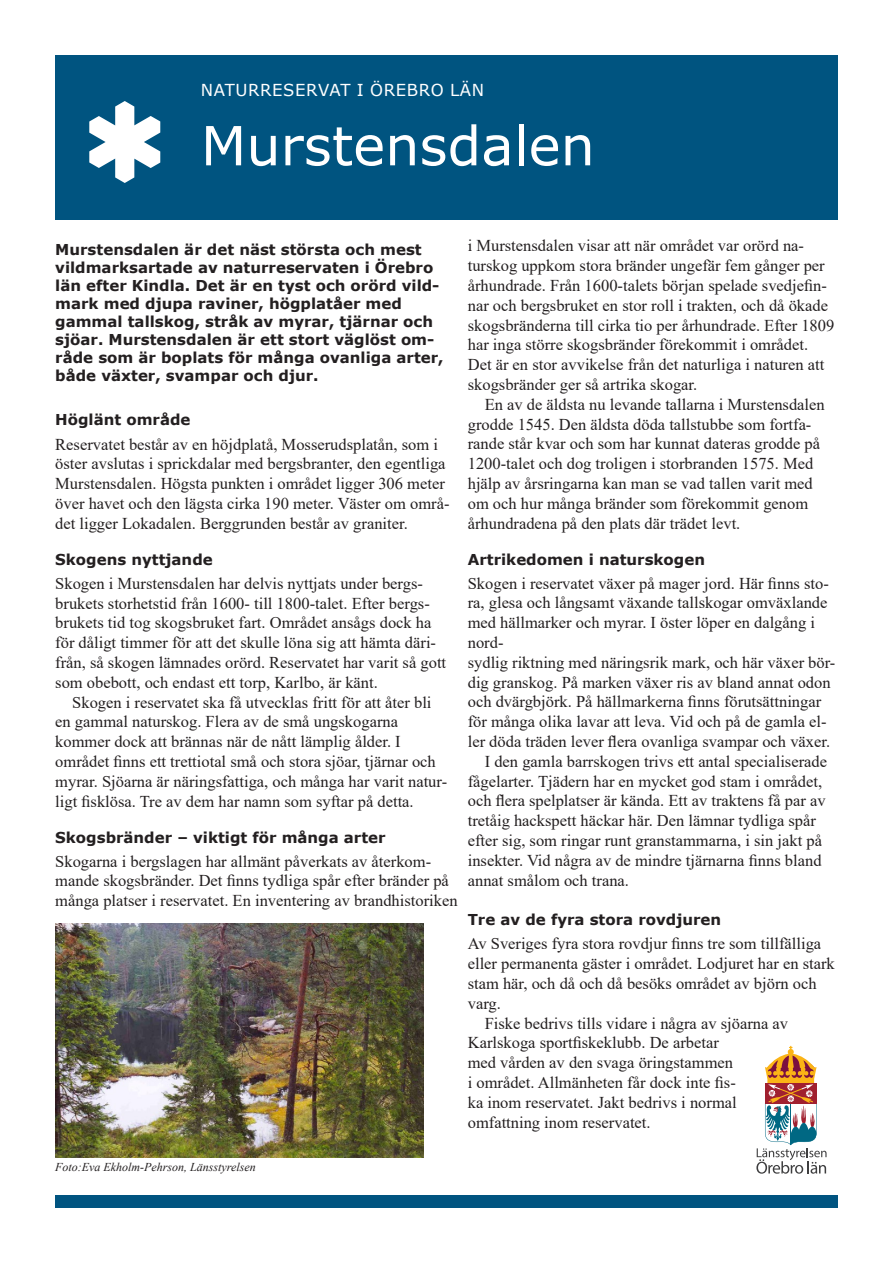
<style>
.page{position:relative;width:893px;height:1263px;background:#fff}
.page>*{position:absolute;margin:0;border:0;box-sizing:border-box;transform-origin:0 0}
.t1{font:54px "Verdana";color:#fff}
.t2{font:16.5px/19.8px "Times New Roman";color:#231f20}
.t3{font:16.5px "Verdana";letter-spacing:.035em;color:#fff}
.t4{font:700 15px/18px "Verdana";color:#231f20}
.t5{font:italic 12px "Times New Roman";color:#231f20}
</style>
<div class="page">
<div style="left:55px;top:55px;width:783px;height:165px;background:#005480"></div>
<svg style="left:89px;top:101px;width:71px;height:82px"></svg>
<div style="left:55px;top:1195px;width:783px;height:13px;background:#005480"></div>
<img style="left:55px;top:924px;width:369px;height:234px">
<svg style="left:756px;top:1046px;width:70px;height:128px"></svg>
<p class="t3" style="left:201px;top:78px;width:285px">NATURRESERVAT I ÖREBRO LÄN</p>
<h1 class="t1" style="left:201px;top:109px;width:395px">Murstensdalen</h1>
<p class="t4" style="left:55px;top:240px;width:390px">Murstensdalen är det näst största och mest vildmarksartade av naturreservaten i Örebro län efter Kindla. Det är en tyst och orörd vild&shy;mark med djupa raviner, högplatåer med gammal tallskog, stråk av myrar, tjärnar och sjöar. Murstensdalen är ett stort väglöst om&shy;råde som är boplats för många ovanliga arter, både växter, svampar och djur.</p>
<p class="t4" style="left:55px;top:411px;width:137px">Höglänt område</p>
<p class="t2" style="left:55px;top:434px;width:396px">Reservatet består av en höjdplatå, Mosserudsplatån, som i öster avslutas i sprickdalar med bergsbranter, den egentliga Murstensdalen. Högsta punkten i området ligger 306 meter över havet och den lägsta cirka 190 meter. Väster om områ&shy;det ligger Lokadalen. Berggrunden består av graniter.</p>
<p class="t4" style="left:55px;top:550px;width:159px">Skogens nyttjande</p>
<p class="t2" style="left:55px;top:573px;width:392px">Skogen i Murstensdalen har delvis nyttjats under bergs&shy;brukets storhetstid från 1600- till 1800-talet. Efter bergs&shy;brukets tid tog skogsbruket fart. Området ansågs dock ha för dåligt timmer för att det skulle löna sig att hämta däri&shy;från, så skogen lämnades orörd. Reservatet har varit så gott som obebott, och endast ett torp, Karlbo, är känt.</p>
<p class="t2" style="left:55px;top:692px;width:393px;text-indent:17px">Skogen i reservatet ska få utvecklas fritt för att åter bli en gammal naturskog. Flera av de små ungskogarna kommer dock att brännas när de nått lämplig ålder. I området finns ett trettiotal små och stora sjöar, tjärnar och myrar. Sjöarna är näringsfattiga, och många har varit natur&shy;ligt fisklösa. Tre av dem har namn som syftar på detta.</p>
<p class="t4" style="left:55px;top:828px;width:332px">Skogsbränder – viktigt för många arter</p>
<p class="t2" style="left:55px;top:851px;width:404px">Skogarna i bergslagen har allmänt påverkats av återkom&shy;mande skogsbränder. Det finns tydliga spår efter bränder på många platser i reservatet. En inventering av brandhistoriken</p>
<p class="t2" style="left:468px;top:235px;width:368px">i Murstensdalen visar att när området var orörd na&shy;turskog uppkom stora bränder ungefär fem gånger per århundrade. Från 1600-talets början spelade svedjefin&shy;nar och bergsbruket en stor roll i trakten, och då ökade skogsbränderna till cirka tio per århundrade. Efter 1809 har inga större skogsbränder förekommit i området.<br>Det är en stor avvikelse från det naturliga i naturen att skogsbränder ger så artrika skogar.</p>
<p class="t2" style="left:468px;top:394px;width:359px;text-indent:17px">En av de äldsta nu levande tallarna i Murstensdalen grodde 1545. Den äldsta döda tallstubbe som fortfa&shy;rande står kvar och som har kunnat dateras grodde på 1200-talet och dog troligen i storbranden 1575. Med hjälp av årsringarna kan man se vad tallen varit med om och hur många bränder som förekommit genom århundradena på den plats där trädet levt.</p>
<p class="t4" style="left:468px;top:550px;width:239px">Artrikedomen i naturskogen</p>
<p class="t2" style="left:468px;top:573px;width:363px">Skogen i reservatet växer på mager jord. Här finns sto-</p>
<p class="t2" style="left:468px;top:592px;width:361px">ra, glesa och långsamt växande tallskogar omväxlande</p>
<p class="t2" style="left:468px;top:612px;width:349px">med hällmarker och myrar. I öster löper en dalgång i</p>
<p class="t2" style="left:468px;top:632px;width:37px">nord-</p>
<p class="t2" style="left:468px;top:652px;width:369px">sydlig riktning med näringsrik mark, och här växer bör-</p>
<p class="t2" style="left:468px;top:672px;width:364px">dig granskog. På marken växer ris av bland annat odon</p>
<p class="t2" style="left:468px;top:691px;width:355px">och dvärgbjörk. På hällmarkerna finns förutsättningar</p>
<p class="t2" style="left:468px;top:711px;width:360px">för många olika lavar att leva. Vid och på de gamla el-</p>
<p class="t2" style="left:468px;top:731px;width:364px">ler döda träden lever flera ovanliga svampar och växer.</p>
<p class="t2" style="left:485px;top:751px;width:344px">I den gamla barrskogen trivs ett antal specialiserade</p>
<p class="t2" style="left:468px;top:771px;width:356px">fågelarter. Tjädern har en mycket god stam i området,</p>
<p class="t2" style="left:468px;top:790px;width:359px">och flera spelplatser är kända. Ett av traktens få par av</p>
<p class="t2" style="left:468px;top:810px;width:350px">tretåig hackspett häckar här. Den lämnar tydliga spår</p>
<p class="t2" style="left:468px;top:830px;width:356px">efter sig, som ringar runt granstammarna, i sin jakt på</p>
<p class="t2" style="left:468px;top:850px;width:355px">insekter. Vid några av de mindre tjärnarna finns bland</p>
<p class="t2" style="left:468px;top:870px;width:163px">annat smålom och trana.</p>
<p class="t4" style="left:468px;top:910px;width:255px">Tre av de fyra stora rovdjuren</p>
<p class="t2" style="left:468px;top:933px;width:355px">Av Sveriges fyra stora rovdjur finns tre som tillfälliga</p>
<p class="t2" style="left:468px;top:953px;width:369px">eller permanenta gäster i området. Lodjuret har en stark</p>
<p class="t2" style="left:468px;top:973px;width:350px">stam här, och då och då besöks området av björn och</p>
<p class="t2" style="left:468px;top:993px;width:35px">varg.</p>
<p class="t2" style="left:485px;top:1012px;width:305px">Fiske bedrivs tills vidare i några av sjöarna av</p>
<p class="t2" style="left:468px;top:1032px;width:253px">Karlskoga sportfiskeklubb. De arbetar</p>
<p class="t2" style="left:468px;top:1052px;width:267px">med vården av den svaga öringstammen</p>
<p class="t2" style="left:468px;top:1072px;width:270px">i området. Allmänheten får dock inte fis-</p>
<p class="t2" style="left:468px;top:1092px;width:270px">ka inom reservatet. Jakt bedrivs i normal</p>
<p class="t2" style="left:468px;top:1111px;width:184px">omfattning inom reservatet.</p>
<p class="t5" style="left:55px;top:1159px;width:202px">Foto:Eva Ekholm-Pehrson, Länsstyrelsen</p>
</div>
